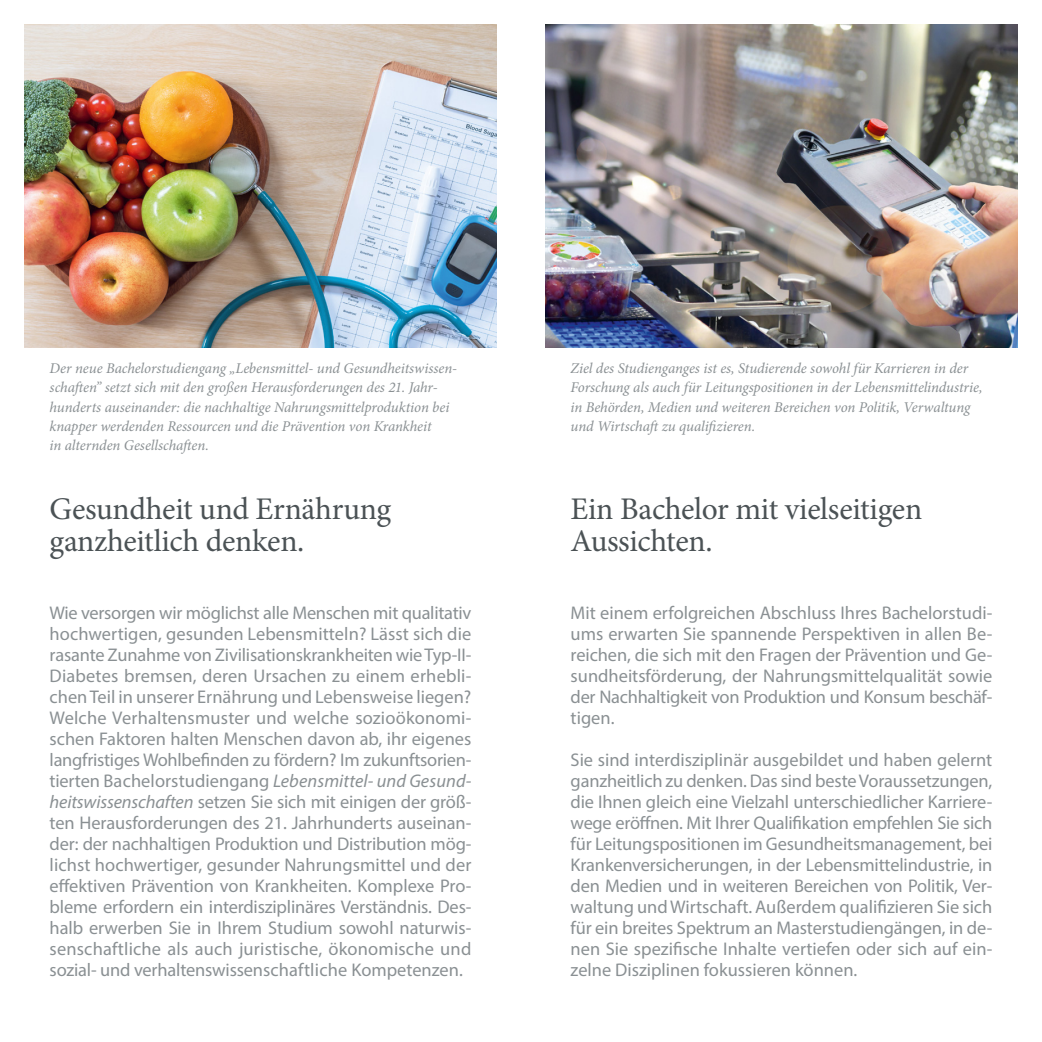
<style>
.page{position:relative;width:1042px;height:1042px;background:#fff}
.page>*{position:absolute;margin:0;border:0;box-sizing:border-box;transform-origin:0 0}
.t1{font:31.5px/31.5px "Minion Pro";letter-spacing:-.01em;color:#4b5255}
.t2{font:18.38px/21px "Myriad Pro";letter-spacing:-.005em;color:#8a9093;text-align:justify}
.t3{font:italic 14.88px/19.2px "Minion Pro";letter-spacing:-.005em;color:#8a9093}
.s1{font-style:italic}
</style>
<div class="page">
<img style="left:546px;top:25px;width:471px;height:322px">
<img style="left:25px;top:25px;width:471px;height:322px">
<p class="t3" style="left:50px;top:359px;width:409px">Der neue Bachelorstudiengang „Lebensmittel- und Gesundheitswissen&shy;schaften” setzt sich mit den großen Herausforderungen des 21. Jahr&shy;hunderts auseinander: die nachhaltige Nahrungsmittelproduktion bei knapper werdenden Ressourcen und die Prävention von Krankheit<br>in alternden Gesellschaften.</p>
<p class="t1" style="left:50px;top:493px;width:343px">Gesundheit und Ernährung ganzheitlich denken.</p>
<p class="t2" style="left:50px;top:602px;width:423px">Wie versorgen wir möglichst alle Menschen mit qualitativ hochwertigen, gesunden Lebensmitteln? Lässt sich die rasante Zunahme von Zivilisationskrankheiten wie Typ-II-Diabetes bremsen, deren Ursachen zu einem erhebli&shy;chen Teil in unserer Ernährung und Lebensweise liegen?<br>Welche Verhaltensmuster und welche sozioökonomi&shy;schen Faktoren halten Menschen davon ab, ihr eigenes langfristiges Wohlbefinden zu fördern? Im zukunftsorien&shy;tierten Bachelorstudiengang <span class="s1">Lebensmittel- und Gesund&shy;heitswissenschaften</span> setzen Sie sich mit einigen der größ&shy;ten Herausforderungen des 21. Jahrhunderts auseinan&shy;der: der nachhaltigen Produktion und Distribution mög&shy;lichst hochwertiger, gesunder Nahrungsmittel und der effektiven Prävention von Krankheiten. Komplexe Pro&shy;bleme erfordern ein interdisziplinäres Verständnis. Des&shy;halb erwerben Sie in Ihrem Studium sowohl naturwis&shy;senschaftliche als auch juristische, ökonomische und sozial- und verhaltenswissenschaftliche Kompetenzen.</p>
<p class="t3" style="left:570px;top:359px;width:413px">Ziel des Studienganges ist es, Studierende sowohl für Karrieren in der Forschung als auch für Leitungspositionen in der Lebensmittelindustrie, in Behörden, Medien und weiteren Bereichen von Politik, Verwaltung und Wirtschaft zu qualifizieren.</p>
<p class="t1" style="left:570px;top:493px;width:353px">Ein Bachelor mit vielseitigen<br>Aussichten.</p>
<p class="t2" style="left:570px;top:602px;width:423px">Mit einem erfolgreichen Abschluss Ihres Bachelorstudi&shy;ums erwarten Sie spannende Perspektiven in allen Be&shy;reichen, die sich mit den Fragen der Prävention und Ge&shy;sundheitsförderung, der Nahrungsmittelqualität sowie der Nachhaltigkeit von Produktion und Konsum beschäf&shy;tigen.</p>
<p class="t2" style="left:570px;top:749px;width:423px">Sie sind interdisziplinär ausgebildet und haben gelernt ganzheitlich zu denken. Das sind beste Voraussetzungen, die Ihnen gleich eine Vielzahl unterschiedlicher Karriere&shy;wege eröffnen. Mit Ihrer Qualifikation empfehlen Sie sich für Leitungspositionen im Gesundheitsmanagement, bei Krankenversicherungen, in der Lebensmittelindustrie, in den Medien und in weiteren Bereichen von Politik, Ver&shy;waltung und Wirtschaft. Außerdem qualifizieren Sie sich für ein breites Spektrum an Masterstudiengängen, in de&shy;nen Sie spezifische Inhalte vertiefen oder sich auf ein&shy;zelne Disziplinen fokussieren können.</p>
</div>
